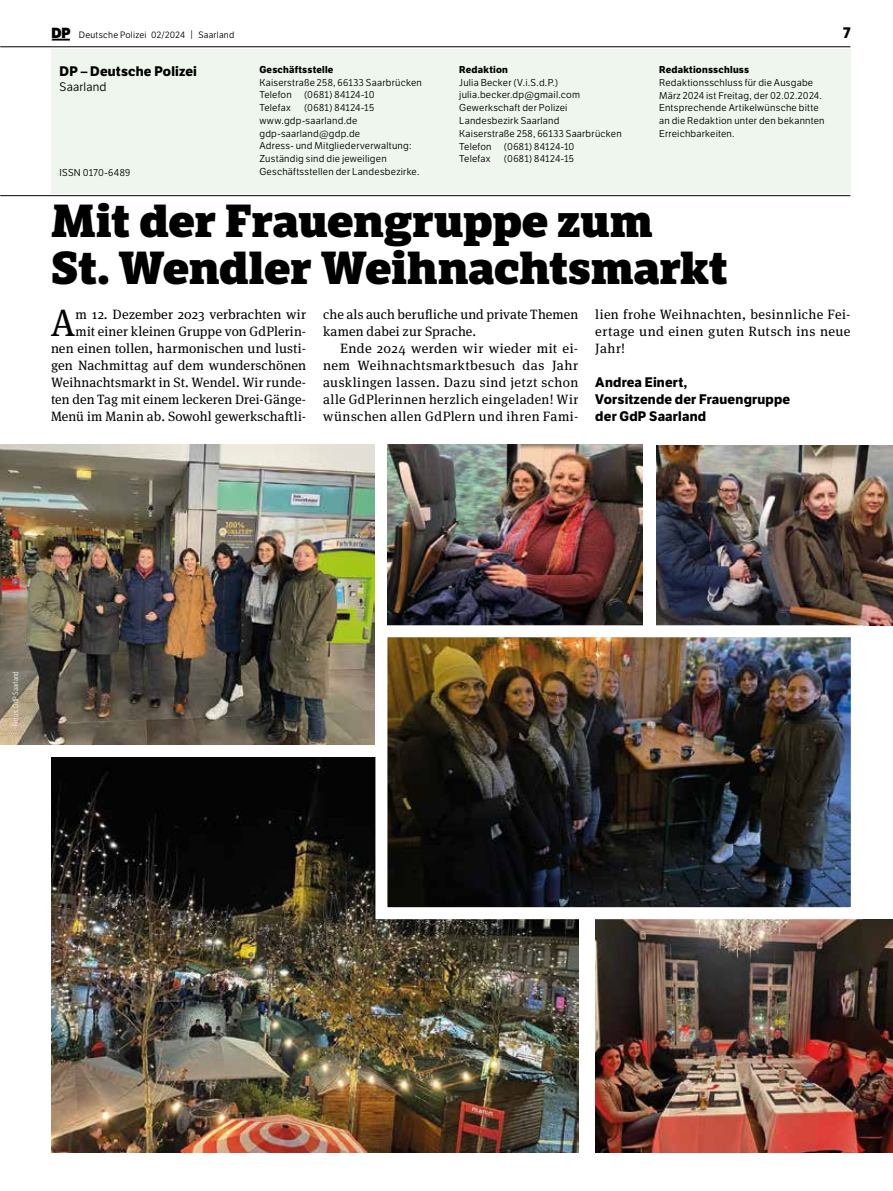
<style>
.page{position:relative;width:893px;height:1191px;background:#fff}
.page>*{position:absolute;margin:0;border:0;box-sizing:border-box;transform-origin:0 0}
.t1{font:800 45px/46.5px "LFT Etica Sheriff";letter-spacing:-.01em;color:#000}
.t2{font:38.25px "Meta Serif Pro";color:#000}
.t3{font:700 15px "LFT Etica";color:#000}
.t4{font:13.5px/17px "Meta Serif Pro";letter-spacing:.01em;color:#000;text-align:justify}
.t5{font:700 13.5px/17px "LFT Etica";letter-spacing:.015em;color:#000}
.t6{font:12px "LFT Etica Bk";letter-spacing:.015em;color:#000}
.t7{font:9.75px/12.8px "LFT Etica Bk";letter-spacing:.025em;color:#000}
.t8{font:700 9.75px "LFT Etica";letter-spacing:.025em;color:#000}
.t9{font:9px "LFT Etica Bk";letter-spacing:.025em;color:#000}
.t10{font:300 7.5px "LFT Etica Condensed";letter-spacing:.025em;color:#fff}
.s1{font-family:"LFT Etica XB";font-size:14.25px}
.s2{font-size:9.3px}
</style>
<div class="page">
<hr style="left:0;top:195px;width:850px;height:1px;background:#000">
<hr style="left:0;top:47px;width:850px;height:1px;background:#000">
<svg style="left:52px;top:39px;width:18px;height:2px"></svg>
<img style="left:657px;top:445px;width:236px;height:180px">
<img style="left:0;top:444px;width:374px;height:300px">
<img style="left:388px;top:444px;width:255px;height:181px">
<img style="left:595px;top:919px;width:298px;height:233px">
<img style="left:51px;top:757px;width:527px;height:395px">
<img style="left:388px;top:638px;width:462px;height:268px">
<div style="left:375px;top:625px;width:488px;height:294px;border:12px solid #fff"></div>
<div style="left:51px;top:49px;width:799px;height:144px;background:#eef6ed"></div>
<p class="t9" style="left:52px;top:29px;width:184px"><span class="s1">DP</span> Deutsche Polizei 02/2024 <span class="s2">|</span> Saarland</p>
<p class="t3" style="left:843px;top:23px;width:9px">7</p>
<p class="t5" style="left:60px;top:63px;width:139px">DP – Deutsche Polizei</p>
<p class="t6" style="left:60px;top:79px;width:49px">Saarland</p>
<p class="t7" style="left:60px;top:166px;width:72px">ISSN 0170-6489</p>
<p class="t8" style="left:259px;top:64px;width:76px">Geschäftsstelle</p>
<p class="t7" style="left:259px;top:76px;width:164px">Kaiserstraße 258, 66133 Saarbrücken<br>Telefon</p>
<p class="t7" style="left:304px;top:89px;width:72px">(0681) 84124-10</p>
<p class="t7" style="left:259px;top:102px;width:33px">Telefax</p>
<p class="t7" style="left:259px;top:102px;width:162px;text-indent:45px">(0681) 84124-15 www.gdp-saarland.de gdp-saarland@gdp.de<br>Adress- und Mitgliederverwaltung:<br>Zuständig sind die jeweiligen<br>Geschäftsstellen der Landesbezirke.</p>
<p class="t8" style="left:459px;top:64px;width:50px">Redaktion</p>
<p class="t7" style="left:459px;top:76px;width:164px">Julia Becker (V.i.S.d.P.) julia.becker.dp@gmail.com<br>Gewerkschaft der Polizei<br>Landesbezirk Saarland<br>Kaiserstraße 258, 66133 Saarbrücken<br>Telefon</p>
<p class="t7" style="left:504px;top:140px;width:72px">(0681) 84124-10</p>
<p class="t7" style="left:459px;top:153px;width:33px">Telefax</p>
<p class="t7" style="left:504px;top:153px;width:72px">(0681) 84124-15</p>
<p class="t8" style="left:659px;top:64px;width:92px">Redaktionsschluss</p>
<p class="t7" style="left:659px;top:76px;width:167px">Redaktionsschluss für die Ausgabe März 2024 ist Freitag, der 02.02.2024.<br>Entsprechende Artikelwünsche bitte an die Redaktion unter den bekannten Erreichbarkeiten.</p>
<h1 class="t1" style="left:51px;top:198px;width:679px">Mit der Frauengruppe zum<br>St. Wendler Weihnachtsmarkt</h1>
<h2 class="t2" style="left:50px;top:295px;width:27px">A</h2>
<p class="t4" style="left:51px;top:305px;width:257px;text-align:right">m 12. Dezember 2023 verbrachten wir<br>mit einer kleinen Gruppe von GdPlerin&shy;nen einen tollen, harmonischen und lusti&shy;gen Nachmittag auf dem wunderschönen Weihnachtsmarkt in St. Wendel. Wir runde&shy;ten den Tag mit einem leckeren Drei-Gänge-Menü im Manin ab. Sowohl gewerkschaftli-</p>
<p class="t4" style="left:323px;top:305px;width:257px">che als auch berufliche und private Themen kamen dabei zur Sprache.</p>
<p class="t4" style="left:595px;top:305px;width:257px">lien frohe Weihnachten, besinnliche Fei&shy;ertage und einen guten Rutsch ins neue Jahr!</p>
<p class="t5" style="left:595px;top:374px;width:196px">Andrea Einert,<br>Vorsitzende der Frauengruppe der GdP Saarland</p>
<p class="t4" style="left:323px;top:339px;width:257px;text-indent:17px">Ende 2024 werden wir wieder mit ei&shy;nem Weihnachtsmarktbesuch das Jahr ausklingen lassen. Dazu sind jetzt schon alle GdPlerinnen herzlich eingeladen! Wir wünschen allen GdPlern und ihren Fami-</p>
<p class="t10" style="left:11px;top:726px;width:56px;rotate:-90deg">Fotos: GdP Saarland</p>
</div>
